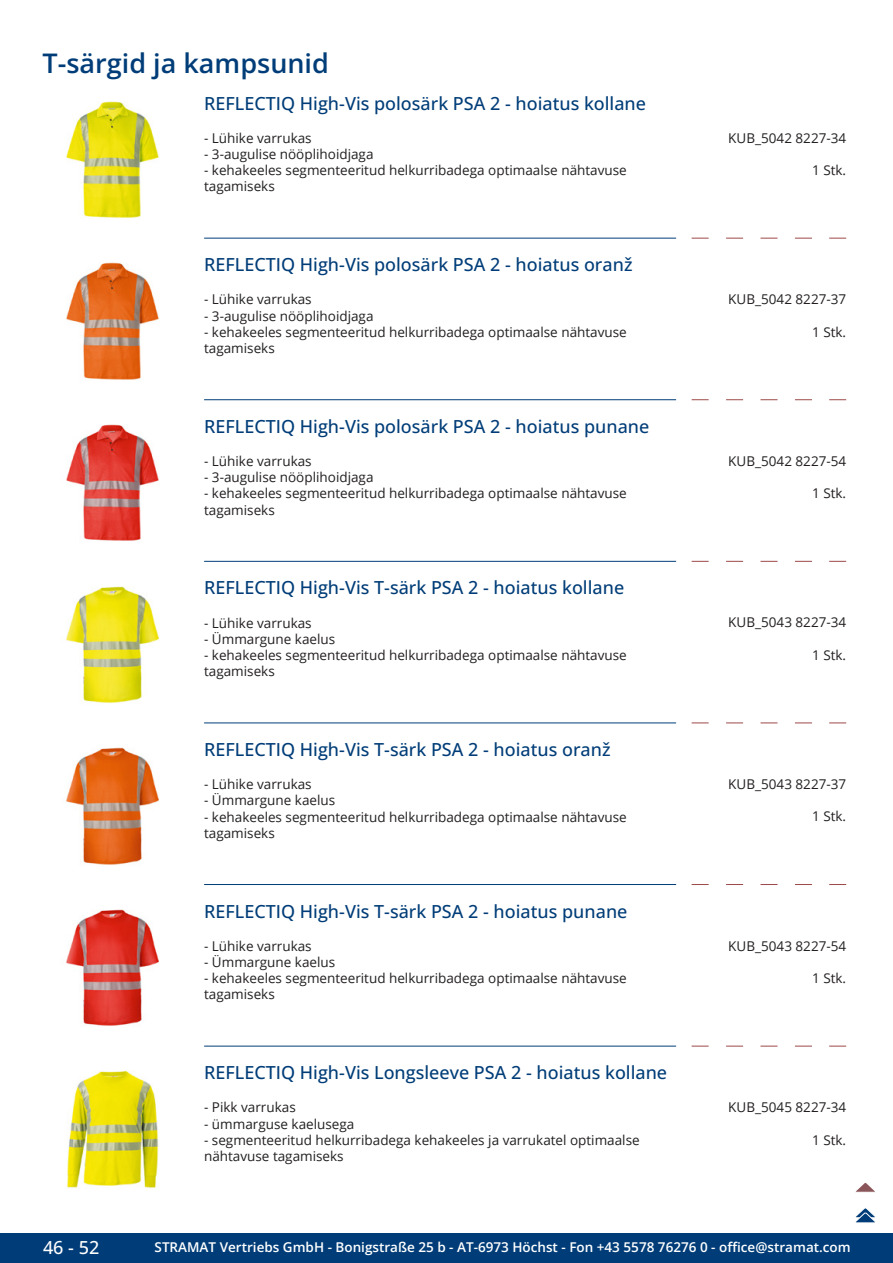
<style>
.page{position:relative;width:893px;height:1263px;background:#fff}
.page>*{position:absolute;margin:0;border:0;box-sizing:border-box;transform-origin:0 0}
.GruppeName{font:600 27px "Open Sans";color:#003d78}
.ArtikelName{font:500 18px "Open Sans";color:#003d78}
.t1{font:500 18px "Open Sans";color:#fff}
.Beschreibung{font:13.5px/16.2px "Open Sans";color:#231f20}
.ArtikelNummer{font:13.5px "Open Sans";color:#231f20}
.t2{font:600 13.5px "Open Sans";color:#fff}
</style>
<div class="page">
<div style="left:0;top:1233px;width:893px;height:30px;background:#003d78"></div>
<img style="left:66px;top:101px;width:93px;height:117px">
<img style="left:66px;top:262px;width:93px;height:118px">
<svg style="left:692px;top:238px;width:17px;height:1px"></svg>
<svg style="left:726px;top:238px;width:17px;height:1px"></svg>
<svg style="left:760px;top:238px;width:17px;height:1px"></svg>
<svg style="left:795px;top:238px;width:17px;height:1px"></svg>
<svg style="left:829px;top:238px;width:17px;height:1px"></svg>
<hr style="left:204px;top:238px;width:472px;height:1px;background:#003d78">
<img style="left:66px;top:424px;width:93px;height:117px">
<svg style="left:692px;top:399px;width:17px;height:1px"></svg>
<svg style="left:726px;top:399px;width:17px;height:1px"></svg>
<svg style="left:760px;top:399px;width:17px;height:1px"></svg>
<svg style="left:795px;top:399px;width:17px;height:1px"></svg>
<svg style="left:829px;top:399px;width:17px;height:1px"></svg>
<hr style="left:204px;top:399px;width:472px;height:1px;background:#003d78">
<img style="left:66px;top:586px;width:93px;height:117px">
<svg style="left:692px;top:561px;width:17px;height:1px"></svg>
<svg style="left:726px;top:561px;width:17px;height:1px"></svg>
<svg style="left:760px;top:561px;width:17px;height:1px"></svg>
<svg style="left:795px;top:561px;width:17px;height:1px"></svg>
<svg style="left:829px;top:561px;width:17px;height:1px"></svg>
<hr style="left:204px;top:561px;width:472px;height:1px;background:#003d78">
<img style="left:66px;top:747px;width:93px;height:118px">
<svg style="left:692px;top:723px;width:17px;height:1px"></svg>
<svg style="left:726px;top:723px;width:17px;height:1px"></svg>
<svg style="left:760px;top:723px;width:17px;height:1px"></svg>
<svg style="left:795px;top:723px;width:17px;height:1px"></svg>
<svg style="left:829px;top:723px;width:17px;height:1px"></svg>
<hr style="left:204px;top:723px;width:472px;height:1px;background:#003d78">
<img style="left:66px;top:909px;width:93px;height:117px">
<svg style="left:692px;top:884px;width:17px;height:1px"></svg>
<svg style="left:726px;top:884px;width:17px;height:1px"></svg>
<svg style="left:760px;top:884px;width:17px;height:1px"></svg>
<svg style="left:795px;top:884px;width:17px;height:1px"></svg>
<svg style="left:829px;top:884px;width:17px;height:1px"></svg>
<hr style="left:204px;top:884px;width:472px;height:1px;background:#003d78">
<img style="left:67px;top:1070px;width:92px;height:118px">
<svg style="left:692px;top:1046px;width:17px;height:1px"></svg>
<svg style="left:726px;top:1046px;width:17px;height:1px"></svg>
<svg style="left:760px;top:1046px;width:17px;height:1px"></svg>
<svg style="left:795px;top:1046px;width:17px;height:1px"></svg>
<svg style="left:829px;top:1046px;width:17px;height:1px"></svg>
<hr style="left:204px;top:1046px;width:472px;height:1px;background:#003d78">
<svg style="left:856px;top:1183px;width:19px;height:9px"></svg>
<svg style="left:855px;top:1208px;width:21px;height:15px"></svg>
<p class="GruppeName" style="left:43px;top:44px;width:288px">T-särgid ja kampsunid</p>
<p class="ArtikelName" style="left:204px;top:91px;width:443px">REFLECTIQ High-Vis polosärk PSA 2 - hoiatus kollane</p>
<p class="Beschreibung" style="left:204px;top:129px;width:109px">- Lühike varrukas</p>
<p class="Beschreibung" style="left:204px;top:146px;width:171px">- 3-augulise nööplihoidjaga</p>
<p class="Beschreibung" style="left:204px;top:162px;width:424px">- kehakeeles segmenteeritud helkurribadega optimaalse nähtavuse tagamiseks</p>
<p class="ArtikelName" style="left:204px;top:252px;width:430px">REFLECTIQ High-Vis polosärk PSA 2 - hoiatus oranž</p>
<p class="Beschreibung" style="left:204px;top:291px;width:109px">- Lühike varrukas</p>
<p class="Beschreibung" style="left:204px;top:307px;width:171px">- 3-augulise nööplihoidjaga</p>
<p class="Beschreibung" style="left:204px;top:323px;width:424px">- kehakeeles segmenteeritud helkurribadega optimaalse nähtavuse tagamiseks</p>
<p class="ArtikelName" style="left:204px;top:414px;width:447px">REFLECTIQ High-Vis polosärk PSA 2 - hoiatus punane</p>
<p class="Beschreibung" style="left:204px;top:453px;width:109px">- Lühike varrukas</p>
<p class="Beschreibung" style="left:204px;top:469px;width:171px">- 3-augulise nööplihoidjaga</p>
<p class="Beschreibung" style="left:204px;top:485px;width:424px">- kehakeeles segmenteeritud helkurribadega optimaalse nähtavuse tagamiseks</p>
<p class="ArtikelName" style="left:204px;top:575px;width:422px">REFLECTIQ High-Vis T-särk PSA 2 - hoiatus kollane</p>
<p class="Beschreibung" style="left:204px;top:614px;width:109px">- Lühike varrukas</p>
<p class="Beschreibung" style="left:204px;top:630px;width:133px">- Ümmargune kaelus</p>
<p class="Beschreibung" style="left:204px;top:647px;width:424px">- kehakeeles segmenteeritud helkurribadega optimaalse nähtavuse tagamiseks</p>
<p class="ArtikelName" style="left:204px;top:737px;width:408px">REFLECTIQ High-Vis T-särk PSA 2 - hoiatus oranž</p>
<p class="Beschreibung" style="left:204px;top:776px;width:109px">- Lühike varrukas</p>
<p class="Beschreibung" style="left:204px;top:792px;width:133px">- Ümmargune kaelus</p>
<p class="Beschreibung" style="left:204px;top:808px;width:424px">- kehakeeles segmenteeritud helkurribadega optimaalse nähtavuse tagamiseks</p>
<p class="ArtikelName" style="left:204px;top:899px;width:425px">REFLECTIQ High-Vis T-särk PSA 2 - hoiatus punane</p>
<p class="Beschreibung" style="left:204px;top:937px;width:109px">- Lühike varrukas</p>
<p class="Beschreibung" style="left:204px;top:953px;width:133px">- Ümmargune kaelus</p>
<p class="Beschreibung" style="left:204px;top:970px;width:424px">- kehakeeles segmenteeritud helkurribadega optimaalse nähtavuse tagamiseks</p>
<p class="ArtikelName" style="left:204px;top:1060px;width:465px">REFLECTIQ High-Vis Longsleeve PSA 2 - hoiatus kollane</p>
<p class="Beschreibung" style="left:204px;top:1099px;width:93px">- Pikk varrukas</p>
<p class="Beschreibung" style="left:204px;top:1115px;width:152px">- ümmarguse kaelusega</p>
<p class="Beschreibung" style="left:204px;top:1131px;width:437px">- segmenteeritud helkurribadega kehakeeles ja varrukatel optimaalse nähtavuse tagamiseks</p>
<p class="ArtikelNummer" style="left:728px;top:128px;width:119px">KUB_5042 8227-34</p>
<p class="ArtikelNummer" style="left:812px;top:161px;width:36px">1 Stk.</p>
<p class="ArtikelNummer" style="left:728px;top:290px;width:119px">KUB_5042 8227-37</p>
<p class="ArtikelNummer" style="left:812px;top:322px;width:36px">1 Stk.</p>
<p class="ArtikelNummer" style="left:728px;top:452px;width:119px">KUB_5042 8227-54</p>
<p class="ArtikelNummer" style="left:812px;top:484px;width:36px">1 Stk.</p>
<p class="ArtikelNummer" style="left:728px;top:613px;width:119px">KUB_5043 8227-34</p>
<p class="ArtikelNummer" style="left:812px;top:646px;width:36px">1 Stk.</p>
<p class="ArtikelNummer" style="left:728px;top:775px;width:119px">KUB_5043 8227-37</p>
<p class="ArtikelNummer" style="left:812px;top:807px;width:36px">1 Stk.</p>
<p class="ArtikelNummer" style="left:728px;top:936px;width:119px">KUB_5043 8227-54</p>
<p class="ArtikelNummer" style="left:812px;top:969px;width:36px">1 Stk.</p>
<p class="ArtikelNummer" style="left:728px;top:1098px;width:119px">KUB_5045 8227-34</p>
<p class="ArtikelNummer" style="left:812px;top:1130px;width:36px">1 Stk.</p>
<h2 class="t1" style="left:43px;top:1234px;width:58px">46 - 52</h2>
<p class="t2" style="left:155px;top:1238px;width:698px">STRAMAT Vertriebs GmbH - Bonigstraße 25 b - AT-6973 Höchst - Fon +43 5578 76276 0 - office@stramat.com</p>
</div>
